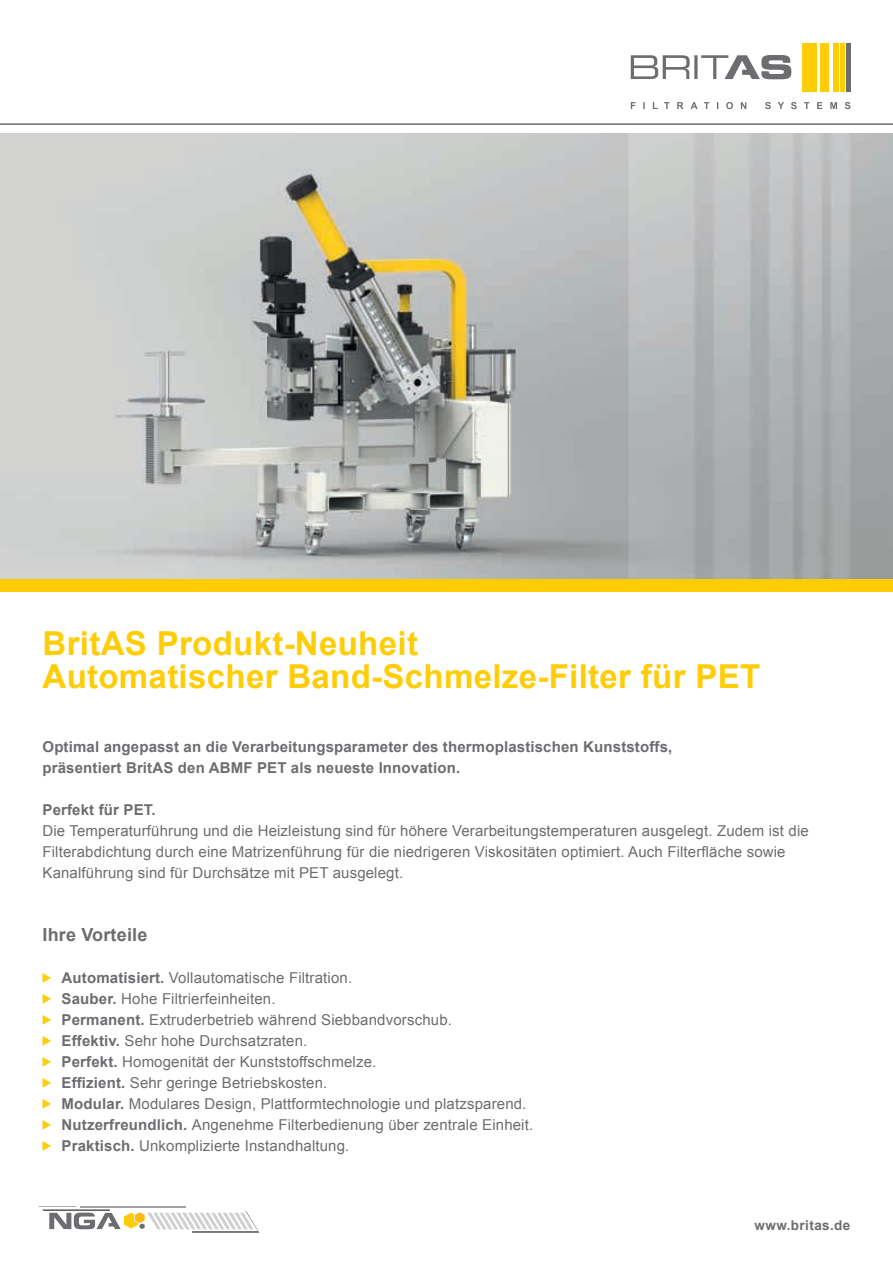
<style>
.page{position:relative;width:893px;height:1263px;background:#fff}
.page>*{position:absolute;margin:0;border:0;box-sizing:border-box;transform-origin:0 0}
.t1{font:700 33px/33px "Arial";letter-spacing:.01em;color:#fecd08}
.t2{font:700 18px "Arial";letter-spacing:.01em;color:#6c6d70}
.t3{font:15px/21px "Arial";letter-spacing:.01em;color:#6c6d70}
.t4{font:700 15px/21px "Arial";letter-spacing:.01em;color:#6c6d70}
.t5{font:700 13.5px "Arial";letter-spacing:.03em;color:#6c6d70}
.s1{font-weight:700}
</style>
<div class="page">
<img style="left:0;top:134px;width:893px;height:445px">
<svg style="left:631px;top:55px;width:160px;height:24px"></svg>
<svg style="left:631px;top:102px;width:219px;height:7px"></svg>
<div style="left:802px;top:43px;width:15px;height:48px;background:#fecd08"></div>
<div style="left:821px;top:43px;width:8px;height:48px;background:#fecd08"></div>
<div style="left:833px;top:43px;width:5px;height:48px;background:#fecd08"></div>
<div style="left:840px;top:43px;width:5px;height:48px;background:#fecd08"></div>
<hr style="left:847px;top:43px;width:4px;height:48px;background:#6c6d70">
<div style="left:0;top:579px;width:893px;height:13px;background:#fecd08"></div>
<hr style="left:0;top:123px;width:893px;height:2px;background:#6c6d70">
<hr style="left:80px;top:1206px;width:105px;height:2px;background:#231f20">
<svg style="left:42px;top:1209px;width:217px;height:24px"></svg>
<svg style="left:43px;top:973px;width:8px;height:10px"></svg>
<svg style="left:43px;top:994px;width:8px;height:10px"></svg>
<svg style="left:43px;top:1015px;width:8px;height:10px"></svg>
<svg style="left:43px;top:1036px;width:8px;height:10px"></svg>
<svg style="left:43px;top:1057px;width:8px;height:10px"></svg>
<svg style="left:43px;top:1078px;width:8px;height:10px"></svg>
<svg style="left:43px;top:1099px;width:8px;height:10px"></svg>
<svg style="left:43px;top:1120px;width:8px;height:10px"></svg>
<svg style="left:43px;top:1141px;width:8px;height:10px"></svg>
<h1 class="t1" style="left:43px;top:628px;width:719px">BritAS Produkt-Neuheit<br>Automatischer Band-Schmelze-Filter für PET</h1>
<p class="t4" style="left:43px;top:736px;width:631px">Optimal angepasst an die Verarbeitungsparameter des thermoplastischen Kunststoffs, präsentiert BritAS den ABMF PET als neueste Innovation.</p>
<p class="t4" style="left:43px;top:799px;width:115px">Perfekt für PET.</p>
<p class="t3" style="left:43px;top:820px;width:768px">Die Temperaturführung und die Heizleistung sind für höhere Verarbeitungstemperaturen ausgelegt. Zudem ist die<br>Filterabdichtung durch eine Matrizenführung für die niedrigeren Viskositäten optimiert. Auch Filterfläche sowie<br>Kanalführung sind für Durchsätze mit PET ausgelegt.</p>
<p class="t2" style="left:43px;top:922px;width:106px">Ihre Vorteile</p>
<p class="t3" style="left:62px;top:967px;width:473px"><span class="s1">Automatisiert.</span> Vollautomatische Filtration.<br><span class="s1">Sauber.</span> Hohe Filtrierfeinheiten.<br><span class="s1">Permanent.</span> Extruderbetrieb während Siebbandvorschub.<br><span class="s1">Effektiv.</span> Sehr hohe Durchsatzraten.<br><span class="s1">Perfekt.</span> Homogenität der Kunststoffschmelze.<br><span class="s1">Effizient.</span> Sehr geringe Betriebskosten.<br><span class="s1">Modular.</span> Modulares Design, Plattformtechnologie und platzsparend.<br><span class="s1">Nutzerfreundlich.</span> Angenehme Filterbedienung über zentrale Einheit.<br><span class="s1">Praktisch.</span> Unkomplizierte Instandhaltung.</p>
<p class="t5" style="left:755px;top:1216px;width:97px">www.britas.de</p>
</div>
